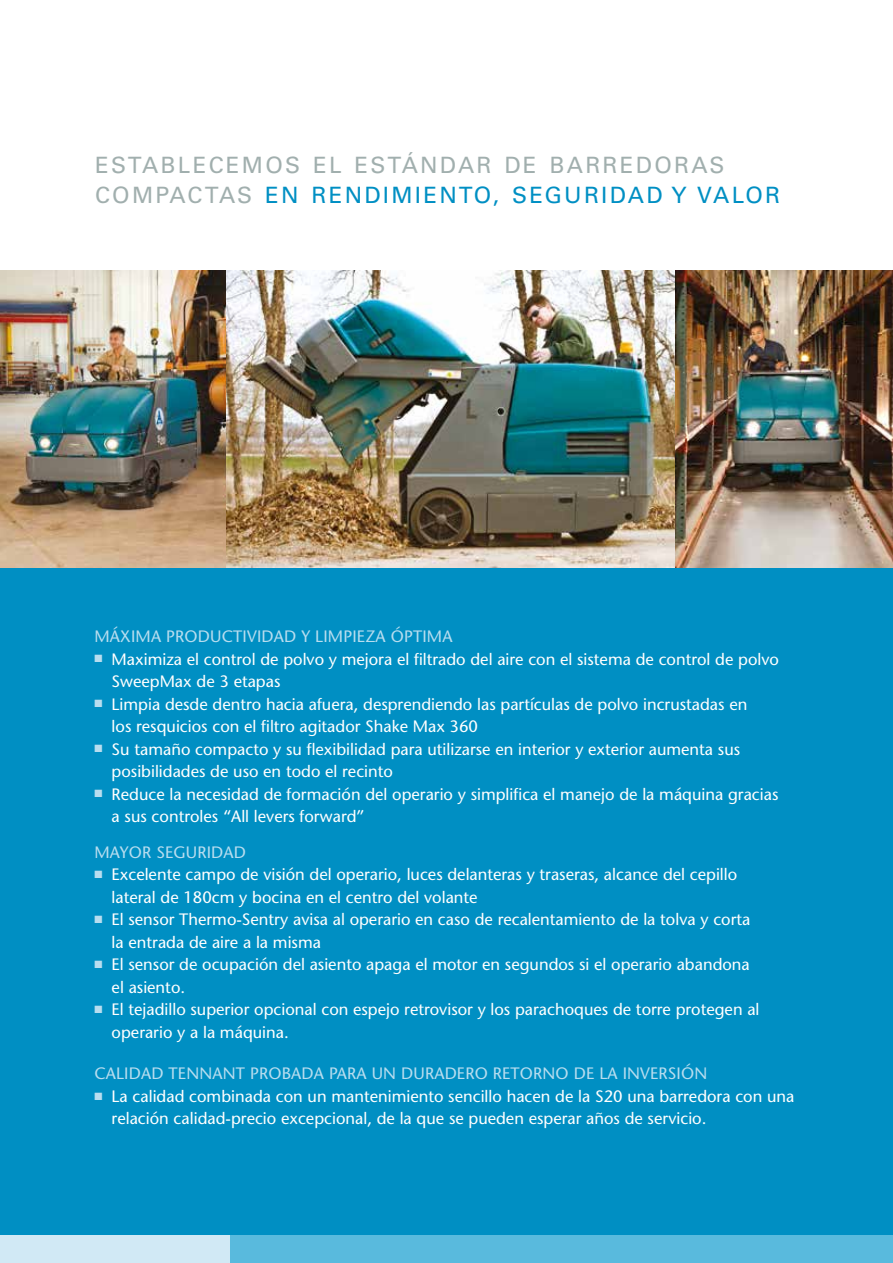
<style>
.page{position:relative;width:893px;height:1263px;background:#fff}
.page>*{position:absolute;margin:0;border:0;box-sizing:border-box;transform-origin:0 0}
.t1{font:22.5px/30px "Univers LT Std";letter-spacing:.1em;color:#a1afae}
.t2{font:500 16.5px/22.5px "Stone Sans Std";color:#fff}
.t3{font:500 16.5px "Stone Sans Std";letter-spacing:.01em;color:#b8ddef}
.s1{color:#008fc3}
.s2{color:#b8ddef}
</style>
<div class="page">
<div style="left:0;top:271px;width:893px;height:992px;background:#008fc3"></div>
<div style="left:216px;top:1236px;width:677px;height:27px;background:#59badd"></div>
<div style="left:0;top:1236px;width:230px;height:27px;background:#d1e9f5"></div>
<img style="left:0;top:271px;width:226px;height:297px">
<img style="left:226px;top:271px;width:450px;height:297px">
<img style="left:676px;top:271px;width:217px;height:297px">
<h1 class="t1" style="left:95px;top:150px;width:687px">ESTABLECEMOS EL ESTÁNDAR DE BARREDORAS<br>COMPACTAS <span class="s1">EN RENDIMIENTO, SEGURIDAD Y VALOR</span></h1>
<p class="t3" style="left:94px;top:627px;width:360px">MÁXIMA PRODUCTIVIDAD Y LIMPIEZA ÓPTIMA</p>
<p class="t2" style="left:112px;top:648px;width:669px;text-indent:-17px"><span class="s2">■</span> Maximiza el control de polvo y mejora el filtrado del aire con el sistema de control de polvo<br>SweepMax de 3 etapas</p>
<p class="t2" style="left:112px;top:693px;width:637px;text-indent:-17px"><span class="s2">■</span> Limpia desde dentro hacia afuera, desprendiendo las partículas de polvo incrustadas en los resquicios con el filtro agitador Shake Max 360</p>
<p class="t2" style="left:112px;top:738px;width:630px;text-indent:-17px"><span class="s2">■</span> Su tamaño compacto y su flexibilidad para utilizarse en interior y exterior aumenta sus posibilidades de uso en todo el recinto</p>
<p class="t2" style="left:112px;top:783px;width:668px;text-indent:-17px"><span class="s2">■</span> Reduce la necesidad de formación del operario y simplifica el manejo de la máquina gracias a sus controles “All levers forward”</p>
<p class="t3" style="left:94px;top:842px;width:153px">MAYOR SEGURIDAD</p>
<p class="t2" style="left:112px;top:863px;width:627px;text-indent:-17px"><span class="s2">■</span> Excelente campo de visión del operario, luces delanteras y traseras, alcance del cepillo lateral de 180cm y bocina en el centro del volante</p>
<p class="t2" style="left:112px;top:908px;width:640px;text-indent:-17px"><span class="s2">■</span> El sensor Thermo-Sentry avisa al operario en caso de recalentamiento de la tolva y corta la entrada de aire a la misma</p>
<p class="t2" style="left:112px;top:953px;width:640px;text-indent:-17px"><span class="s2">■</span> El sensor de ocupación del asiento apaga el motor en segundos si el operario abandona el asiento.</p>
<p class="t2" style="left:112px;top:998px;width:649px;text-indent:-17px"><span class="s2">■</span> El tejadillo superior opcional con espejo retrovisor y los parachoques de torre protegen al operario y a la máquina.</p>
<p class="t3" style="left:94px;top:1064px;width:614px">CALIDAD TENNANT PROBADA PARA UN DURADERO RETORNO DE LA INVERSIÓN</p>
<p class="t2" style="left:112px;top:1085px;width:684px;text-indent:-17px"><span class="s2">■</span> La calidad combinada con un mantenimiento sencillo hacen de la S20 una barredora con una relación calidad-precio excepcional, de la que se pueden esperar años de servicio.</p>
</div>
